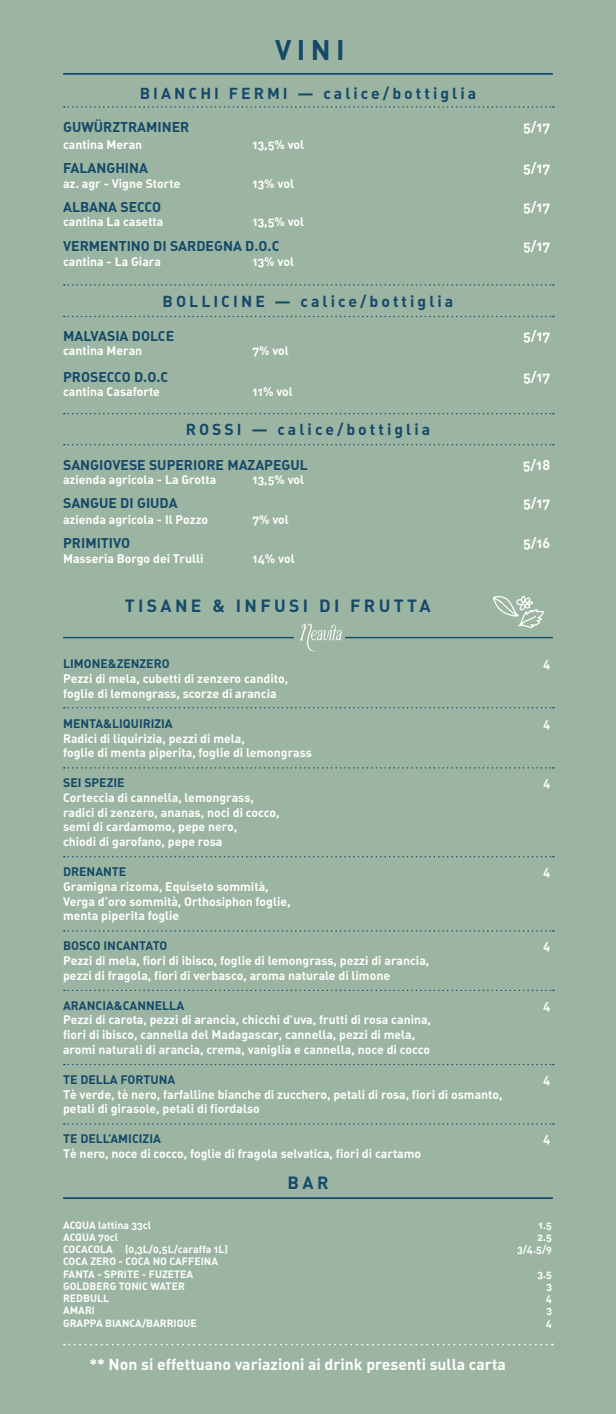
<style>
.page{position:relative;width:616px;height:1414px;background:#fff}
.page>*{position:absolute;margin:0;border:0;box-sizing:border-box;transform-origin:0 0}
.t1{font:28px "DIN Bold Alternate";color:#154969}
.t2{font:17.5px "DIN Bold Alternate";letter-spacing:.195em;color:#154969}
.t3{font:15.75px "DIN Bold Alternate";letter-spacing:.195em;color:#154969}
.t4{font:15.75px "DIN Bold Alternate";color:#fff}
.t5{font:14px "DIN Bold Alternate";color:#154968}
.t6{font:14px "DIN Bold Alternate";color:#fff}
.t7{font:12.25px "DIN Bold Alternate";color:#fff}
.t8{font:12.25px "DIN Bold Alternate";color:#154968}
.t9{font:10.5px "DIN Bold Alternate";color:#fff}
</style>
<div class="page">
<div style="left:0;top:0;width:615px;height:1414px;background:#9bb5a2"></div>
<svg style="left:64px;top:1343px;width:488px;height:2px"></svg>
<hr style="left:63px;top:1197px;width:489px;height:2px;background:#154968">
<hr style="left:63px;top:73px;width:489px;height:2px;background:#154968">
<svg style="left:64px;top:106px;width:489px;height:2px"></svg>
<svg style="left:64px;top:316px;width:489px;height:1px"></svg>
<svg style="left:64px;top:284px;width:489px;height:2px"></svg>
<svg style="left:64px;top:444px;width:489px;height:1px"></svg>
<svg style="left:64px;top:413px;width:489px;height:1px"></svg>
<svg style="left:64px;top:707px;width:489px;height:1px"></svg>
<svg style="left:64px;top:767px;width:489px;height:1px"></svg>
<svg style="left:64px;top:856px;width:489px;height:1px"></svg>
<svg style="left:64px;top:930px;width:489px;height:1px"></svg>
<svg style="left:64px;top:990px;width:489px;height:1px"></svg>
<svg style="left:64px;top:1064px;width:489px;height:1px"></svg>
<svg style="left:64px;top:1123px;width:489px;height:2px"></svg>
<svg style="left:299px;top:623px;width:42px;height:28px"></svg>
<hr style="left:63px;top:637px;width:230px;height:1px;background:#154968">
<hr style="left:345px;top:637px;width:207px;height:1px;background:#154968">
<svg style="left:493px;top:596px;width:50px;height:32px"></svg>
<p class="t1" style="left:275px;top:31px;width:71px">VINI</p>
<p class="t3" style="left:140px;top:83px;width:337px">BIANCHI FERMI — calice/bottiglia</p>
<p class="t5" style="left:63px;top:118px;width:128px">GUWÜRZTRAMINER</p>
<p class="t6" style="left:522px;top:118px;width:29px">5/17</p>
<p class="t7" style="left:63px;top:136px;width:81px">cantina Meran</p>
<p class="t7" style="left:252px;top:136px;width:53px">13,5% vol</p>
<p class="t5" style="left:63px;top:159px;width:86px">FALANGHINA</p>
<p class="t6" style="left:522px;top:159px;width:29px">5/17</p>
<p class="t7" style="left:63px;top:175px;width:119px">az. agr - Vigne Storte</p>
<p class="t7" style="left:252px;top:175px;width:43px">13% vol</p>
<p class="t5" style="left:63px;top:198px;width:99px">ALBANA SECCO</p>
<p class="t6" style="left:522px;top:198px;width:29px">5/17</p>
<p class="t7" style="left:63px;top:214px;width:102px">cantina La casetta</p>
<p class="t7" style="left:252px;top:214px;width:53px">13,5% vol</p>
<p class="t5" style="left:63px;top:237px;width:218px">VERMENTINO DI SARDEGNA D.O.C</p>
<p class="t6" style="left:522px;top:237px;width:29px">5/17</p>
<p class="t7" style="left:63px;top:253px;width:99px">cantina - La Giara</p>
<p class="t7" style="left:252px;top:253px;width:43px">13% vol</p>
<p class="t3" style="left:162px;top:291px;width:292px">BOLLICINE — calice/bottiglia</p>
<p class="t5" style="left:63px;top:327px;width:112px">MALVASIA DOLCE</p>
<p class="t6" style="left:522px;top:327px;width:29px">5/17</p>
<p class="t7" style="left:63px;top:343px;width:81px">cantina Meran</p>
<p class="t7" style="left:252px;top:343px;width:38px">7% vol</p>
<p class="t5" style="left:63px;top:367px;width:107px">PROSECCO D.O.C</p>
<p class="t6" style="left:522px;top:367px;width:29px">5/17</p>
<p class="t7" style="left:63px;top:383px;width:98px">cantina Casaforte</p>
<p class="t7" style="left:252px;top:383px;width:42px">11% vol</p>
<p class="t3" style="left:185px;top:419px;width:246px">ROSSI — calice/bottiglia</p>
<p class="t5" style="left:63px;top:455px;width:246px">SANGIOVESE SUPERIORE MAZAPEGUL</p>
<p class="t6" style="left:522px;top:455px;width:29px">5/18</p>
<p class="t7" style="left:63px;top:471px;width:154px">azienda agricola - La Grotta</p>
<p class="t7" style="left:252px;top:471px;width:53px">13,5% vol</p>
<p class="t5" style="left:63px;top:493px;width:116px">SANGUE DI GIUDA</p>
<p class="t6" style="left:522px;top:493px;width:29px">5/17</p>
<p class="t7" style="left:63px;top:512px;width:146px">azienda agricola - Il Pozzo</p>
<p class="t7" style="left:252px;top:512px;width:38px">7% vol</p>
<p class="t5" style="left:63px;top:534px;width:69px">PRIMITIVO</p>
<p class="t6" style="left:522px;top:534px;width:29px">5/16</p>
<p class="t7" style="left:63px;top:550px;width:142px">Masseria Borgo dei Trulli</p>
<p class="t7" style="left:252px;top:550px;width:44px">14% vol</p>
<p class="t2" style="left:125px;top:594px;width:307px">TISANE &amp; INFUSI DI FRUTTA</p>
<p class="t8" style="left:63px;top:656px;width:108px">LIMONE&amp;ZENZERO</p>
<p class="t7" style="left:542px;top:656px;width:9px">4</p>
<p class="t7" style="left:63px;top:671px;width:226px">Pezzi di mela, cubetti di zenzero candito,</p>
<p class="t7" style="left:63px;top:685px;width:215px">foglie di lemongrass, scorze di arancia</p>
<p class="t8" style="left:63px;top:715px;width:111px">MENTA&amp;LIQUIRIZIA</p>
<p class="t7" style="left:542px;top:715px;width:9px">4</p>
<p class="t7" style="left:63px;top:730px;width:183px">Radici di liquirizia, pezzi di mela,</p>
<p class="t7" style="left:63px;top:745px;width:250px">foglie di menta piperita, foglie di lemongrass</p>
<p class="t8" style="left:63px;top:775px;width:63px">SEI SPEZIE</p>
<p class="t7" style="left:542px;top:775px;width:9px">4</p>
<p class="t7" style="left:63px;top:789px;width:192px">Corteccia di cannella, lemongrass,</p>
<p class="t7" style="left:63px;top:804px;width:218px">radici di zenzero, ananas, noci di cocco,</p>
<p class="t7" style="left:63px;top:819px;width:175px">semi di cardamomo, pepe nero,</p>
<p class="t7" style="left:63px;top:834px;width:161px">chiodi di garofano, pepe rosa</p>
<p class="t8" style="left:63px;top:864px;width:65px">DRENANTE</p>
<p class="t7" style="left:542px;top:864px;width:9px">4</p>
<p class="t7" style="left:63px;top:878px;width:207px">Gramigna rizoma, Equiseto sommità,</p>
<p class="t7" style="left:63px;top:893px;width:229px">Verga d’oro sommità, Orthosiphon foglie,</p>
<p class="t7" style="left:63px;top:908px;width:118px">menta piperita foglie</p>
<p class="t8" style="left:63px;top:938px;width:106px">BOSCO INCANTATO</p>
<p class="t7" style="left:542px;top:938px;width:9px">4</p>
<p class="t7" style="left:63px;top:952px;width:367px">Pezzi di mela, fiori di ibisco, foglie di lemongrass, pezzi di arancia,</p>
<p class="t7" style="left:63px;top:967px;width:328px">pezzi di fragola, fiori di verbasco, aroma naturale di limone</p>
<p class="t8" style="left:63px;top:997px;width:122px">ARANCIA&amp;CANNELLA</p>
<p class="t7" style="left:542px;top:997px;width:9px">4</p>
<p class="t7" style="left:63px;top:1012px;width:369px">Pezzi di carota, pezzi di arancia, chicchi d’uva, frutti di rosa canina,</p>
<p class="t7" style="left:63px;top:1027px;width:353px">fiori di ibisco, cannella del Madagascar, cannella, pezzi di mela,</p>
<p class="t7" style="left:63px;top:1041px;width:368px">aromi naturali di arancia, crema, vaniglia e cannella, noce di cocco</p>
<p class="t8" style="left:63px;top:1071px;width:114px">TE DELLA FORTUNA</p>
<p class="t7" style="left:542px;top:1071px;width:9px">4</p>
<p class="t7" style="left:63px;top:1086px;width:440px">Tè verde, tè nero, farfalline bianche di zucchero, petali di rosa, fiori di osmanto,</p>
<p class="t7" style="left:63px;top:1101px;width:198px">petali di girasole, petali di fiordalso</p>
<p class="t8" style="left:63px;top:1131px;width:99px">TE DELL’AMICIZIA</p>
<p class="t7" style="left:542px;top:1131px;width:9px">4</p>
<p class="t7" style="left:63px;top:1145px;width:359px">Tè nero, noce di cocco, foglie di fragola selvatica, fiori di cartamo</p>
<p class="t2" style="left:287px;top:1171px;width:42px">BAR</p>
<p class="t9" style="left:63px;top:1218px;width:90px">ACQUA lattina 33cl</p>
<p class="t9" style="left:538px;top:1218px;width:15px">1.5</p>
<p class="t9" style="left:63px;top:1230px;width:57px">ACQUA 70cl</p>
<p class="t9" style="left:537px;top:1230px;width:16px">2.5</p>
<p class="t9" style="left:63px;top:1242px;width:166px">COCACOLA (0,3L/0,5L/caraffa 1L)</p>
<p class="t9" style="left:516px;top:1242px;width:36px">3/4.5/9</p>
<p class="t9" style="left:63px;top:1255px;width:156px">COCA ZERO - COCA NO CAFFEINA</p>
<p class="t9" style="left:63px;top:1267px;width:132px">FANTA - SPRITE - FUZETEA</p>
<p class="t9" style="left:537px;top:1267px;width:16px">3.5</p>
<p class="t9" style="left:63px;top:1279px;width:123px">GOLDBERG TONIC WATER</p>
<p class="t9" style="left:546px;top:1279px;width:7px">3</p>
<p class="t9" style="left:63px;top:1291px;width:48px">REDBULL</p>
<p class="t9" style="left:545px;top:1291px;width:8px">4</p>
<p class="t9" style="left:63px;top:1304px;width:33px">AMARI</p>
<p class="t9" style="left:546px;top:1304px;width:7px">3</p>
<p class="t9" style="left:63px;top:1316px;width:135px">GRAPPA BIANCA/BARRIQUE</p>
<p class="t9" style="left:545px;top:1316px;width:8px">4</p>
<p class="t4" style="left:89px;top:1354px;width:418px">** Non si effettuano variazioni ai drink presenti sulla carta</p>
</div>
